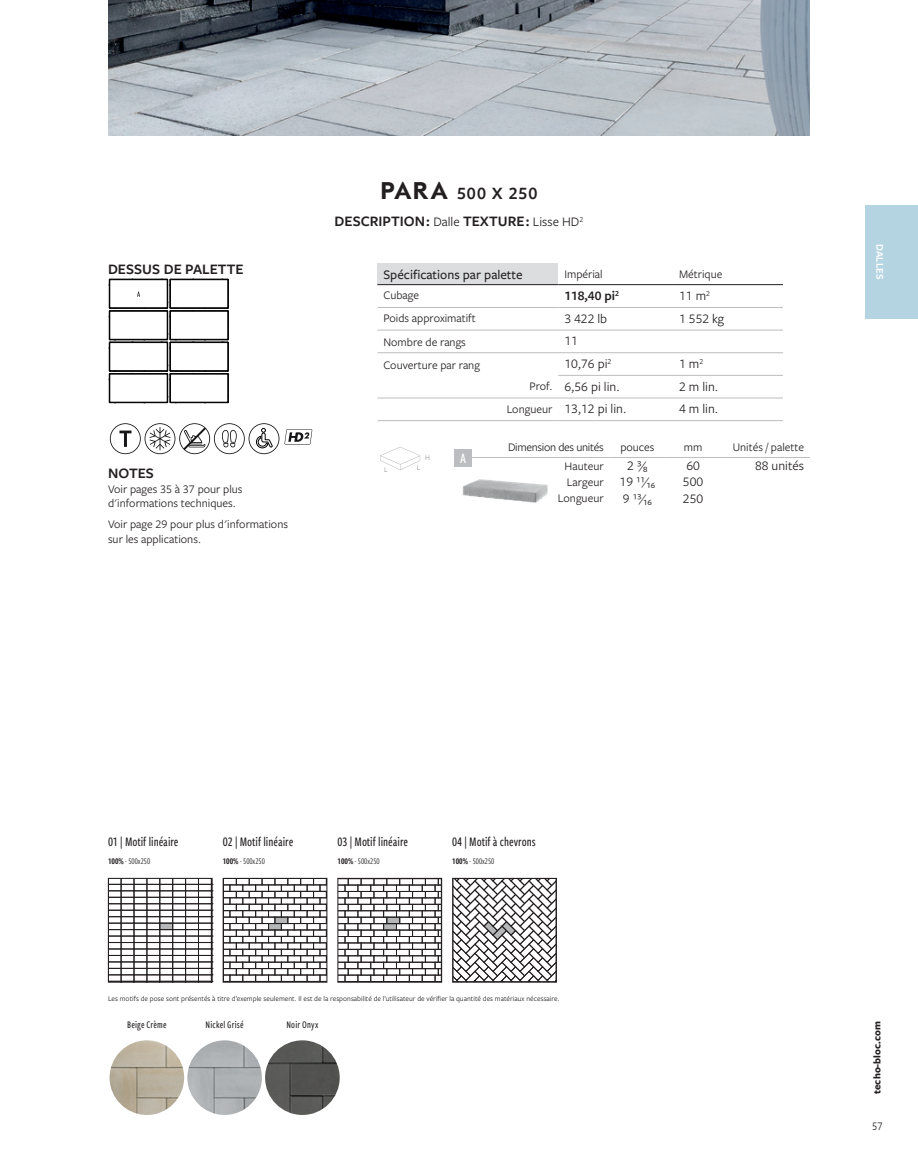
<style>
.page{position:relative;width:918px;height:1175px;background:#fff}
.page>*{position:absolute;margin:0;border:0;box-sizing:border-box;transform-origin:0 0}
.t1{font:600 18px "Freight Sans Pro";letter-spacing:.05em;color:#231f20}
.t2{font:600 15px "Freight Sans Pro";color:#231f20}
.t3{font:500 15px "Freight Sans Cmp Pro";color:#fff}
.t4{font:13.5px "Freight Sans Pro";color:#231f20}
.t5{font:500 13.5px "Freight Sans Cmp Pro";color:#231f20}
.t6{font:500 13.5px "Freight Sans Pro";color:#231f20}
.t7{font:600 13.5px "Freight Sans Pro";color:#231f20}
.t8{font:12px/14.4px "Freight Sans Pro";color:#231f20}
.t9{font:12px "Freight Sans Pro";letter-spacing:-.025em;color:#231f20}
.t10{font:12px "Freight Sans Cnd Pro";color:#231f20}
.t11{font:500 10.5px "Freight Sans Cmp Pro";letter-spacing:.015em;color:#231f20}
.t12{font:700 10.5px "Freight Sans Pro";color:#231f20}
.t13{font:600 10.5px "Freight Sans Pro";color:#fff}
.t14{font:9px "Freight Sans Cmp Pro";color:#231f20}
.t15{font:7.5px "Freight Sans Pro";letter-spacing:.005em;color:#231f20}
.t16{font:7.5px "Freight Sans Pro";color:#939598}
.s1{font-family:"GT Eesti Text";font-weight:700;font-size:24px}
.s2{font-weight:400;font-size:13.5px}
.s3{font-size:12px}
.s4{font-size:13.5px}
.s5{font-family:"Freight Sans Cmp Pro Semi"}
</style>
<div class="page">
<div style="left:865px;top:205px;width:53px;height:113px;background:#b5d4e2"></div>
<img style="left:108px;top:0;width:702px;height:135px">
<svg style="left:137px;top:292px;width:3px;height:5px"></svg>
<hr style="left:171px;top:370px;width:57px;height:1px;background:#050605">
<hr style="left:171px;top:371px;width:57px;height:1px;background:#050605">
<hr style="left:171px;top:342px;width:57px;height:1px;background:#050605">
<hr style="left:171px;top:374px;width:57px;height:1px;background:#050605">
<hr style="left:171px;top:402px;width:57px;height:1px;background:#050605">
<hr style="left:171px;top:373px;width:57px;height:1px;background:#050605">
<hr style="left:110px;top:311px;width:57px;height:1px;background:#050605">
<hr style="left:110px;top:339px;width:57px;height:1px;background:#050605">
<hr style="left:110px;top:310px;width:57px;height:1px;background:#050605">
<hr style="left:171px;top:307px;width:57px;height:1px;background:#050605">
<hr style="left:171px;top:308px;width:57px;height:1px;background:#050605">
<hr style="left:171px;top:279px;width:57px;height:1px;background:#050605">
<hr style="left:110px;top:370px;width:57px;height:1px;background:#050605">
<hr style="left:110px;top:371px;width:57px;height:1px;background:#050605">
<hr style="left:110px;top:342px;width:57px;height:1px;background:#050605">
<hr style="left:171px;top:311px;width:57px;height:1px;background:#050605">
<hr style="left:171px;top:339px;width:57px;height:1px;background:#050605">
<hr style="left:171px;top:310px;width:57px;height:1px;background:#050605">
<svg style="left:222px;top:279px;width:7px;height:124px"></svg>
<hr style="left:110px;top:307px;width:57px;height:1px;background:#050605">
<hr style="left:110px;top:308px;width:57px;height:1px;background:#050605">
<hr style="left:110px;top:279px;width:57px;height:1px;background:#050605">
<hr style="left:110px;top:374px;width:57px;height:1px;background:#050605">
<hr style="left:110px;top:402px;width:57px;height:1px;background:#050605">
<hr style="left:110px;top:373px;width:57px;height:1px;background:#050605">
<svg style="left:161px;top:279px;width:16px;height:124px"></svg>
<svg style="left:109px;top:279px;width:7px;height:124px"></svg>
<svg style="left:110px;top:423px;width:169px;height:31px"></svg>
<svg style="left:285px;top:429px;width:27px;height:15px"></svg>
<div style="left:377px;top:263px;width:181px;height:22px;background:#dcdddf"></div>
<hr style="left:558px;top:284px;width:115px;height:1px;background:#231f20">
<hr style="left:673px;top:284px;width:110px;height:1px;background:#231f20">
<hr style="left:558px;top:330px;width:115px;height:1px;background:#bcbdc0">
<hr style="left:673px;top:330px;width:110px;height:1px;background:#bcbdc0">
<hr style="left:558px;top:352px;width:115px;height:1px;background:#bcbdc0">
<hr style="left:673px;top:352px;width:110px;height:1px;background:#bcbdc0">
<hr style="left:558px;top:375px;width:115px;height:1px;background:#bcbdc0">
<hr style="left:673px;top:375px;width:110px;height:1px;background:#bcbdc0">
<hr style="left:558px;top:397px;width:115px;height:1px;background:#bcbdc0">
<hr style="left:673px;top:397px;width:110px;height:1px;background:#bcbdc0">
<hr style="left:558px;top:420px;width:115px;height:1px;background:#bcbdc0">
<hr style="left:673px;top:420px;width:110px;height:1px;background:#bcbdc0">
<hr style="left:558px;top:307px;width:115px;height:1px;background:#bcbdc0">
<hr style="left:673px;top:307px;width:110px;height:1px;background:#bcbdc0">
<hr style="left:377px;top:307px;width:181px;height:1px;background:#bcbdc0">
<hr style="left:377px;top:330px;width:181px;height:1px;background:#bcbdc0">
<hr style="left:377px;top:352px;width:181px;height:1px;background:#bcbdc0">
<hr style="left:377px;top:284px;width:181px;height:1px;background:#231f20">
<hr style="left:377px;top:397px;width:181px;height:1px;background:#bcbdc0">
<hr style="left:377px;top:420px;width:181px;height:1px;background:#bcbdc0">
<hr style="left:477px;top:457px;width:133px;height:1px;background:#bcbdc0">
<hr style="left:610px;top:457px;width:55px;height:1px;background:#bcbdc0">
<hr style="left:665px;top:457px;width:56px;height:1px;background:#bcbdc0">
<hr style="left:721px;top:457px;width:89px;height:1px;background:#bcbdc0">
<svg style="left:380px;top:447px;width:40px;height:23px"></svg>
<div style="left:454px;top:449px;width:18px;height:18px;background:#bcbdc0"></div>
<img style="left:110px;top:1040px;width:74px;height:74px;border-radius:37px">
<img style="left:187px;top:1040px;width:75px;height:74px;border-radius:37px">
<img style="left:265px;top:1040px;width:75px;height:74px;border-radius:37px">
<svg style="left:108px;top:877px;width:105px;height:106px"></svg>
<svg style="left:222px;top:877px;width:106px;height:106px"></svg>
<svg style="left:337px;top:877px;width:105px;height:106px"></svg>
<svg style="left:452px;top:877px;width:105px;height:106px"></svg>
<img style="left:462px;top:479px;width:86px;height:24px">
<p class="t2" style="left:108px;top:259px;width:137px">DESSUS DE PALETTE</p>
<p class="t2" style="left:108px;top:463px;width:47px">NOTES</p>
<p class="t8" style="left:108px;top:481px;width:136px">Voir pages 35 à 37 pour plus d'informations techniques.</p>
<p class="t8" style="left:108px;top:516px;width:182px">Voir page 29 pour plus d'informations sur les applications.</p>
<h1 class="t1" style="left:381px;top:181px;width:158px"><span class="s1">PARA</span> 500 X 250</h1>
<p class="t2" style="left:335px;top:211px;width:250px">DESCRIPTION : <span class="s2">Dalle</span> TEXTURE : <span class="s2">Lisse HD</span><sup>2</sup></p>
<p class="t6" style="left:383px;top:265px;width:141px">Spécifications par palette</p>
<p class="t8" style="left:564px;top:266px;width:40px">Impérial</p>
<p class="t8" style="left:679px;top:266px;width:45px">Métrique</p>
<p class="t8" style="left:383px;top:287px;width:37px">Cubage</p>
<p class="t7" style="left:564px;top:287px;width:56px">118,40 pi<sup>2</sup></p>
<p class="t4" style="left:679px;top:287px;width:32px">11 m<sup>2</sup></p>
<p class="t8" style="left:383px;top:310px;width:94px">Poids approximatift</p>
<p class="t4" style="left:564px;top:309px;width:44px">3 422 lb</p>
<p class="t4" style="left:679px;top:309px;width:47px">1 552 kg</p>
<p class="t8" style="left:383px;top:334px;width:84px">Nombre de rangs</p>
<p class="t4" style="left:564px;top:332px;width:15px">11</p>
<p class="t8" style="left:383px;top:357px;width:98px">Couverture par rang</p>
<p class="t4" style="left:564px;top:354px;width:49px">10,76 pi<sup>2</sup></p>
<p class="t4" style="left:679px;top:354px;width:26px">1 m<sup>2</sup></p>
<p class="t4" style="left:530px;top:377px;width:92px"><span class="s3">Prof.</span> 6,56 pi lin.</p>
<p class="t4" style="left:679px;top:377px;width:41px">2 m lin.</p>
<p class="t4" style="left:507px;top:400px;width:121px"><span class="s3">Longueur</span> 13,12 pi lin.</p>
<p class="t4" style="left:679px;top:400px;width:41px">4 m lin.</p>
<p class="t16" style="left:425px;top:452px;width:6px">H</p>
<p class="t16" style="left:384px;top:464px;width:5px">L</p>
<p class="t16" style="left:417px;top:463px;width:5px">L</p>
<p class="t9" style="left:508px;top:439px;width:97px">Dimension des unités</p>
<p class="t8" style="left:620px;top:440px;width:36px">pouces</p>
<p class="t8" style="left:684px;top:440px;width:20px">mm</p>
<p class="t8" style="left:733px;top:440px;width:73px">Unités / palette</p>
<p class="t3" style="left:460px;top:448px;width:7px">A</p>
<p class="t8" style="left:565px;top:458px;width:41px">Hauteur</p>
<p class="t4" style="left:627px;top:457px;width:22px">2 3/8</p>
<p class="t4" style="left:686px;top:457px;width:15px">60</p>
<p class="t4" style="left:755px;top:457px;width:50px">88 unités</p>
<p class="t8" style="left:567px;top:474px;width:90px">Largeur <span class="s4">19 11/16</span></p>
<p class="t4" style="left:683px;top:473px;width:22px">500</p>
<p class="t8" style="left:558px;top:490px;width:47px">Longueur</p>
<p class="t4" style="left:623px;top:489px;width:31px">9 13/16</p>
<p class="t4" style="left:683px;top:489px;width:22px">250</p>
<p class="t13" style="left:887px;top:244px;width:37px;rotate:90deg">DALLES</p>
<p class="t5" style="left:108px;top:832px;width:72px">01 | Motif linéaire</p>
<p class="t5" style="left:223px;top:832px;width:72px">02 | Motif linéaire</p>
<p class="t5" style="left:338px;top:832px;width:72px">03 | Motif linéaire</p>
<p class="t5" style="left:452px;top:832px;width:85px">04 | Motif à chevrons</p>
<p class="t14" style="left:108px;top:855px;width:44px"><span class="s5">100%</span> - 500x250</p>
<p class="t14" style="left:223px;top:855px;width:44px"><span class="s5">100%</span> - 500x250</p>
<p class="t14" style="left:338px;top:855px;width:44px"><span class="s5">100%</span> - 500x250</p>
<p class="t14" style="left:452px;top:855px;width:44px"><span class="s5">100%</span> - 500x250</p>
<p class="t15" style="left:108px;top:993px;width:453px">Les motifs de pose sont présentés à titre d’exemple seulement. Il est de la responsabilité de l’utilisateur de vérifier la quantité des matériaux nécessaire.</p>
<p class="t11" style="left:127px;top:1017px;width:41px">Beige Crème</p>
<p class="t11" style="left:206px;top:1017px;width:40px">Nickel Grisé</p>
<p class="t11" style="left:286px;top:1017px;width:33px">Noir Onyx</p>
<p class="t12" style="left:870px;top:1093px;width:74px;rotate:-90deg">techo-bloc.com</p>
<p class="t10" style="left:872px;top:1118px;width:12px">57</p>
</div>
